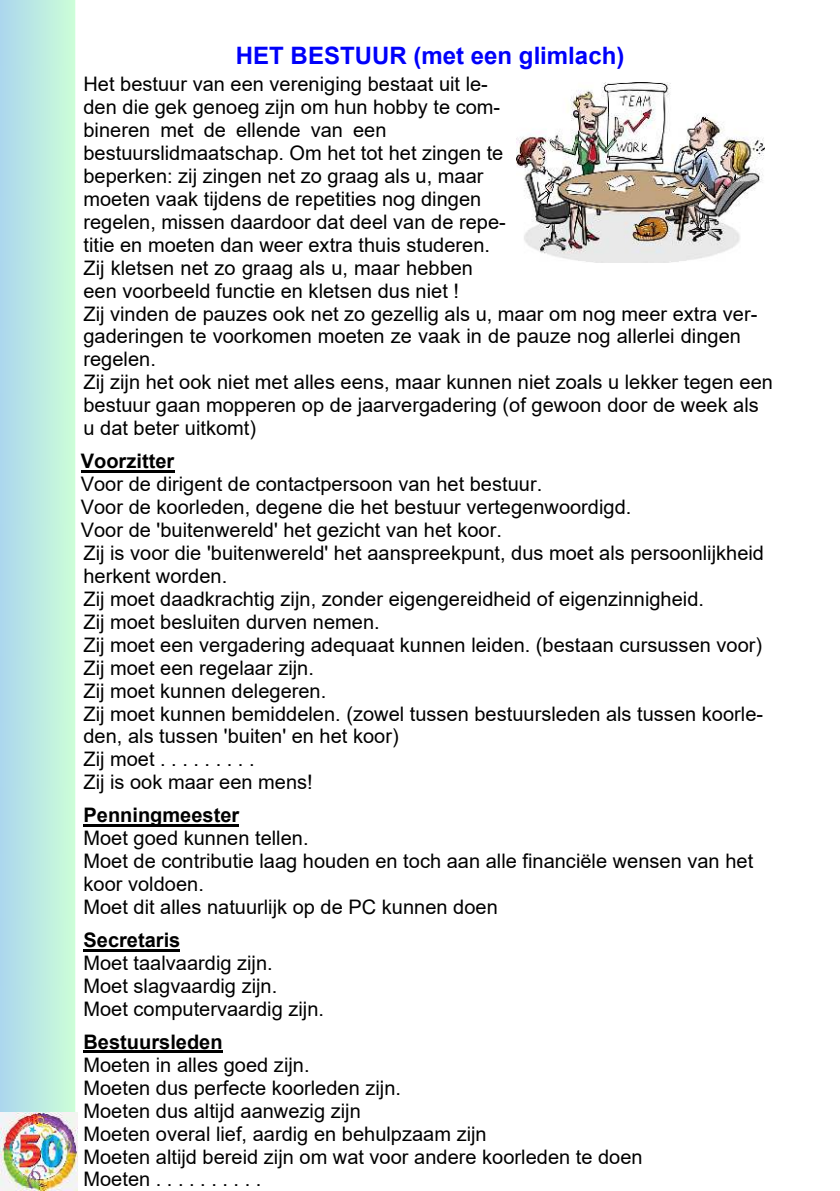
<style>
.page{position:relative;width:840px;height:1191px;background:#fff}
.page>*{position:absolute;margin:0;border:0;box-sizing:border-box;transform-origin:0 0}
.t1{font:700 24px "Arial";color:#0000fa}
.t2{font:20px/23px "Arial";color:#000}
.t3{font:700 20px "Arial";color:#000}
</style>
<div class="page">
<img style="left:0;top:0;width:173px;height:1191px">
<img style="left:0;top:1112px;width:78px;height:78px">
<img style="left:516px;top:83px;width:247px;height:179px">
<hr style="left:81px;top:470px;width:93px;height:2px;background:#000">
<hr style="left:83px;top:824px;width:156px;height:2px;background:#000">
<hr style="left:83px;top:949px;width:97px;height:2px;background:#000">
<hr style="left:83px;top:1051px;width:139px;height:2px;background:#000">
<p class="t1" style="left:236px;top:46px;width:390px">HET BESTUUR (met een glimlach)</p>
<p class="t2" style="left:83px;top:74px;width:690px">Het bestuur van een vereniging bestaat uit le-<br>den die gek genoeg zijn om hun hobby te com-<br>bineren met de ellende van een<br>bestuurslidmaatschap. Om het tot het zingen te<br>beperken: zij zingen net zo graag als u, maar<br>moeten vaak tijdens de repetities nog dingen<br>regelen, missen daardoor dat deel van de repe-<br>titie en moeten dan weer extra thuis studeren.<br>Zij kletsen net zo graag als u, maar hebben<br>een voorbeeld functie en kletsen dus niet !<br>Zij vinden de pauzes ook net zo gezellig als u, maar om nog meer extra ver&shy;gaderingen te voorkomen moeten ze vaak in de pauze nog allerlei dingen regelen.<br>Zij zijn het ook niet met alles eens, maar kunnen niet zoals u lekker tegen een bestuur gaan mopperen op de jaarvergadering (of gewoon door de week als u dat beter uitkomt)</p>
<p class="t3" style="left:81px;top:453px;width:95px">Voorzitter</p>
<p class="t2" style="left:81px;top:474px;width:684px">Voor de dirigent de contactpersoon van het bestuur.<br>Voor de koorleden, degene die het bestuur vertegenwoordigd.<br>Voor de 'buitenwereld' het gezicht van het koor.<br>Zij is voor die 'buitenwereld' het aanspreekpunt, dus moet als persoonlijkheid herkent worden.<br>Zij moet daadkrachtig zijn, zonder eigengereidheid of eigenzinnigheid.<br>Zij moet besluiten durven nemen.<br>Zij moet een vergadering adequaat kunnen leiden. (bestaan cursussen voor)<br>Zij moet een regelaar zijn.<br>Zij moet kunnen delegeren.<br>Zij moet kunnen bemiddelen. (zowel tussen bestuursleden als tussen koorle&shy;den, als tussen 'buiten' en het koor)<br>Zij moet . . . . . . . . .<br>Zij is ook maar een mens!</p>
<p class="t3" style="left:83px;top:807px;width:157px">Penningmeester</p>
<p class="t2" style="left:83px;top:828px;width:671px">Moet goed kunnen tellen.<br>Moet de contributie laag houden en toch aan alle financiÎle wensen van het koor voldoen.<br>Moet dit alles natuurlijk op de PC kunnen doen</p>
<p class="t3" style="left:83px;top:932px;width:98px">Secretaris</p>
<p class="t2" style="left:83px;top:953px;width:242px">Moet taalvaardig zijn.<br>Moet slagvaardig zijn.<br>Moet computervaardig zijn.</p>
<p class="t3" style="left:83px;top:1034px;width:141px">Bestuursleden</p>
<p class="t2" style="left:83px;top:1055px;width:560px">Moeten in alles goed zijn.<br>Moeten dus perfecte koorleden zijn.<br>Moeten dus altijd aanwezig zijn<br>Moeten overal lief, aardig en behulpzaam zijn<br>Moeten altijd bereid zijn om wat voor andere koorleden te doen Moeten . . . . . . . . . .</p>
</div>
